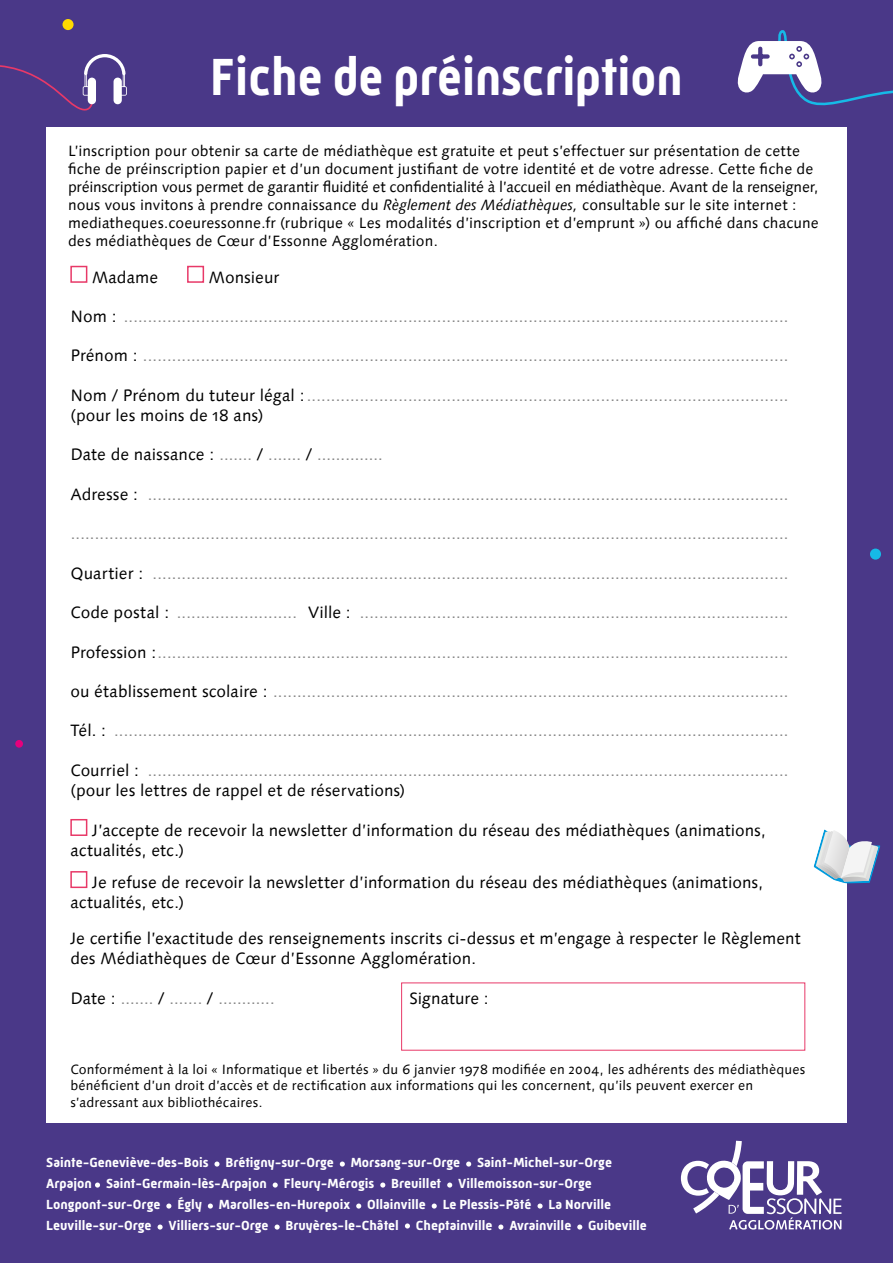
<style>
.page{position:relative;width:893px;height:1263px;background:#4a3888}
.page>*{position:absolute;margin:0;border:0;box-sizing:border-box;transform-origin:0 0}
.t1{font:700 53.4px "Mic 32 New";color:#fff;scale:.9 1}
.t2{font:16.5px/19.8px "Linotype Syntax Os F";color:#878787}
.t3{font:16.5px/19.8px "Linotype Syntax Os F";color:#000}
.t4{font:15px/18px "Linotype Syntax Os F";letter-spacing:.005em;color:#000}
.t5{font:700 13.5px "Mic 32 New";color:#fff}
.t6{font:13.5px/16.2px "Linotype Syntax Os F";letter-spacing:.01em;color:#000}
.s1{font-style:italic}
.s2{color:#000}
</style>
<div class="page">
<svg style="left:681px;top:1141px;width:160px;height:88px"></svg>
<svg style="left:214px;top:1161px;width:6px;height:5px"></svg>
<svg style="left:340px;top:1161px;width:5px;height:5px"></svg>
<svg style="left:466px;top:1161px;width:5px;height:5px"></svg>
<svg style="left:95px;top:1182px;width:5px;height:5px"></svg>
<svg style="left:273px;top:1182px;width:5px;height:5px"></svg>
<svg style="left:380px;top:1182px;width:5px;height:5px"></svg>
<svg style="left:447px;top:1182px;width:5px;height:5px"></svg>
<svg style="left:166px;top:1203px;width:5px;height:5px"></svg>
<svg style="left:208px;top:1203px;width:5px;height:5px"></svg>
<svg style="left:356px;top:1203px;width:5px;height:5px"></svg>
<svg style="left:432px;top:1203px;width:5px;height:5px"></svg>
<svg style="left:537px;top:1203px;width:6px;height:5px"></svg>
<svg style="left:158px;top:1224px;width:5px;height:5px"></svg>
<svg style="left:275px;top:1224px;width:5px;height:5px"></svg>
<svg style="left:405px;top:1223px;width:5px;height:5px"></svg>
<svg style="left:498px;top:1224px;width:5px;height:5px"></svg>
<svg style="left:577px;top:1224px;width:5px;height:5px"></svg>
<div style="left:46px;top:128px;width:801px;height:995px;background:#fff"></div>
<svg style="left:0;top:54px;width:127px;height:57px"></svg>
<svg style="left:737px;top:30px;width:156px;height:76px"></svg>
<div style="left:15px;top:740px;width:8px;height:8px;background:#e6007d;border-radius:50%"></div>
<div style="left:870px;top:549px;width:11px;height:11px;background:#16bae7;border-radius:50%"></div>
<div style="left:63px;top:19px;width:11px;height:11px;background:#ffda00;border-radius:50%"></div>
<svg style="left:814px;top:829px;width:66px;height:54px"></svg>
<div style="left:70px;top:266px;width:17px;height:17px;border:2px solid #e83968"></div>
<div style="left:187px;top:266px;width:17px;height:17px;border:2px solid #e83968"></div>
<div style="left:70px;top:819px;width:17px;height:17px;border:2px solid #e83968"></div>
<div style="left:70px;top:871px;width:17px;height:17px;border:2px solid #e83968"></div>
<h1 class="t1" style="left:210px;top:46px;width:526px">Fiche de préinscription</h1>
<p class="t4" style="left:68px;top:142px;width:752px">L’inscription pour obtenir sa carte de médiathèque est gratuite et peut s’effectuer sur présentation de cette fiche de préinscription papier et d’un document justifiant de votre identité et de votre adresse. Cette fiche de préinscription vous permet de garantir fluidité et confidentialité à l’accueil en médiathèque. Avant de la renseigner, nous vous invitons à prendre connaissance du <span class="s1">Règlement des Médiathèques,</span> consultable sur le site internet : mediatheques.coeuressonne.fr (rubrique « Les modalités d’inscription et d’emprunt ») ou affiché dans chacune des médiathèques de Cœur d’Essonne Agglomération.</p>
<p class="t3" style="left:92px;top:267px;width:67px">Madame</p>
<p class="t3" style="left:209px;top:267px;width:72px">Monsieur</p>
<p class="t2" style="left:70px;top:307px;width:719px"><span class="s2">Nom :</span> ..........................................................................................................................................</p>
<p class="t2" style="left:70px;top:346px;width:719px"><span class="s2">Prénom :</span> ......................................................................................................................................</p>
<p class="t2" style="left:70px;top:386px;width:719px"><span class="s2">Nom / Prénom du tuteur légal :</span>.................................................................................................... <span class="s2">(pour les moins de 18 ans)</span></p>
<p class="t2" style="left:70px;top:445px;width:314px"><span class="s2">Date de naissance :</span> ....... <span class="s2">/</span> ....... <span class="s2">/</span> ..............</p>
<p class="t2" style="left:70px;top:485px;width:719px"><span class="s2">Adresse :</span> .....................................................................................................................................</p>
<p class="t2" style="left:70px;top:524px;width:719px">.....................................................................................................................................................</p>
<p class="t2" style="left:70px;top:563px;width:719px"><span class="s2">Quartier :</span> ....................................................................................................................................</p>
<p class="t2" style="left:70px;top:603px;width:719px"><span class="s2">Code postal :</span> ......................... <span class="s2">Ville :</span> .........................................................................................</p>
<p class="t2" style="left:70px;top:642px;width:719px"><span class="s2">Profession :</span>...................................................................................................................................</p>
<p class="t2" style="left:70px;top:681px;width:719px"><span class="s2">ou établissement scolaire :</span> ...........................................................................................................</p>
<p class="t2" style="left:70px;top:721px;width:719px"><span class="s2">Tél. :</span> ............................................................................................................................................</p>
<p class="t2" style="left:70px;top:761px;width:719px"><span class="s2">Courriel :</span> ..................................................................................................................................... <span class="s2">(pour les lettres de rappel et de réservations)</span></p>
<p class="t3" style="left:70px;top:820px;width:697px;text-indent:22px">J’accepte de recevoir la newsletter d’information du réseau des médiathèques (animations, actualités, etc.)</p>
<p class="t3" style="left:70px;top:873px;width:694px;text-indent:22px">Je refuse de recevoir la newsletter d’information du réseau des médiathèques (animations, actualités, etc.)</p>
<p class="t3" style="left:70px;top:929px;width:732px">Je certifie l’exactitude des renseignements inscrits ci-dessus et m’engage à respecter le Règlement des Médiathèques de Cœur d’Essonne Agglomération.</p>
<p class="t2" style="left:70px;top:988px;width:206px"><span class="s2">Date :</span> ....... <span class="s2">/</span> ....... <span class="s2">/</span> ............</p>
<p class="t3" style="left:409px;top:988px;width:81px">Signature :</p>
<p class="t6" style="left:70px;top:1061px;width:736px">Conformément à la loi « Informatique et libertés » du 6 janvier 1978 modifiée en 2004, les adhérents des médiathèques bénéficient d’un droit d’accès et de rectification aux informations qui les concernent, qu’ils peuvent exercer en s’adressant aux bibliothécaires.</p>
<p class="t5" style="left:46px;top:1154px;width:164px">Sainte-Geneviève-des-Bois</p>
<p class="t5" style="left:225px;top:1154px;width:110px">Brétigny-sur-Orge</p>
<p class="t5" style="left:351px;top:1154px;width:111px">Morsang-sur-Orge</p>
<p class="t5" style="left:477px;top:1154px;width:136px">Saint-Michel-sur-Orge</p>
<p class="t5" style="left:46px;top:1175px;width:222px">Arpajon Saint-Germain-lès-Arpajon</p>
<p class="t5" style="left:284px;top:1175px;width:92px">Fleury-Mérogis</p>
<p class="t5" style="left:391px;top:1175px;width:51px">Breuillet</p>
<p class="t5" style="left:458px;top:1175px;width:135px">Villemoisson-sur-Orge</p>
<p class="t5" style="left:46px;top:1196px;width:116px">Longpont-sur-Orge</p>
<p class="t5" style="left:177px;top:1196px;width:26px">Égly</p>
<p class="t5" style="left:219px;top:1196px;width:133px">Marolles-en-Hurepoix</p>
<p class="t5" style="left:367px;top:1196px;width:60px">Ollainville</p>
<p class="t5" style="left:443px;top:1196px;width:90px">Le Plessis-Pâté</p>
<p class="t5" style="left:548px;top:1196px;width:64px">La Norville</p>
<p class="t5" style="left:46px;top:1217px;width:107px">Leuville-sur-Orge</p>
<p class="t5" style="left:169px;top:1217px;width:102px">Villiers-sur-Orge</p>
<p class="t5" style="left:286px;top:1217px;width:115px">Bruyères-le-Châtel</p>
<p class="t5" style="left:416px;top:1217px;width:78px">Cheptainville</p>
<p class="t5" style="left:509px;top:1217px;width:63px">Avrainville</p>
<p class="t5" style="left:588px;top:1217px;width:60px">Guibeville</p>
</div>
